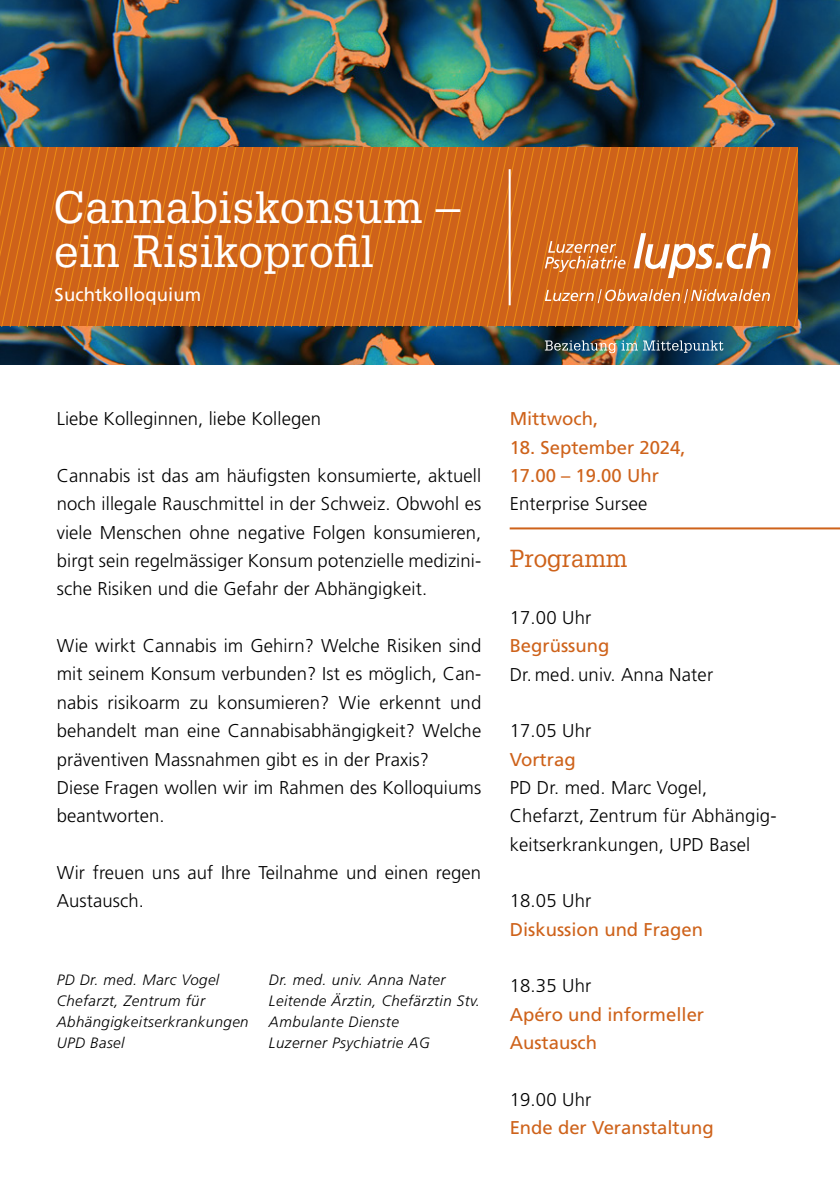
<style>
.page{position:relative;width:840px;height:1191px;background:#fff}
.page>*{position:absolute;margin:0;border:0;box-sizing:border-box;transform-origin:0 0}
.t1{font:44px/44px "Glypha LT Pro";letter-spacing:.015em;color:#fff}
.t2{font:24px "Glypha LT Pro";color:#ce621a}
.t3{font:300 18.4px/28.4px "Frutiger LT Std";letter-spacing:.005em;color:#000}
.t4{font:18.4px/28.4px "Frutiger LT Std";color:#ce621a}
.t5{font:18.4px "Frutiger LT Std";letter-spacing:.005em;color:#fff}
.t6{font:italic 300 15px "Frutiger LT Std";letter-spacing:.03em;color:#000}
</style>
<div class="page">
<img style="left:0;top:0;width:839px;height:365px">
<svg style="left:0;top:148px;width:797px;height:178px;background:#d16719"></svg>
<hr style="left:508px;top:169px;width:2px;height:136px;background:#fff">
<svg style="left:633px;top:233px;width:137px;height:45px"></svg>
<svg style="left:544px;top:241px;width:81px;height:31px;background:#da8648"></svg>
<svg style="left:544px;top:289px;width:225px;height:14px;background:#dc8b50"></svg>
<hr style="left:509px;top:527px;width:330px;height:2px;background:#ce621a">
<img style="left:544px;top:340px;width:179px;height:13px">
<h1 class="t1" style="left:53px;top:184px;width:408px">Cannabiskonsum – ein Risikoprofil</h1>
<p class="t5" style="left:55px;top:283px;width:148px">Suchtkolloquium</p>
<p class="t3" style="left:57px;top:405px;width:266px">Liebe Kolleginnen, liebe Kollegen</p>
<p class="t3" style="left:57px;top:462px;width:426px;text-align:justify">Cannabis ist das am häufigsten konsumierte, aktuell noch illegale Rauschmittel in der Schweiz. Obwohl es viele Menschen ohne negative Folgen konsumieren, birgt sein regelmässiger Konsum potenzielle medizini&shy;sche Risiken und die Gefahr der Abhängigkeit.</p>
<p class="t3" style="left:57px;top:632px;width:426px">Wie wirkt Cannabis im Gehirn? Welche Risiken sind mit seinem Konsum verbunden? Ist es möglich, Can&shy;nabis risikoarm zu konsumieren? Wie erkennt und behandelt man eine Cannabisabhängigkeit? Welche präventiven Massnahmen gibt es in der Praxis?<br>Diese Fragen wollen wir im Rahmen des Kolloquiums beantworten.</p>
<p class="t3" style="left:57px;top:858px;width:426px">Wir freuen uns auf Ihre Teilnahme und einen regen<br>Austausch.</p>
<p class="t6" style="left:57px;top:971px;width:164px">PD Dr. med. Marc Vogel</p>
<p class="t6" style="left:269px;top:971px;width:178px">Dr. med. univ. Anna Nater</p>
<p class="t6" style="left:57px;top:992px;width:150px">Chefarzt, Zentrum für</p>
<p class="t6" style="left:269px;top:992px;width:212px">Leitende Ärztin, Chefärztin Stv.</p>
<p class="t6" style="left:57px;top:1013px;width:193px">Abhängigkeitserkrankungen</p>
<p class="t6" style="left:269px;top:1013px;width:131px">Ambulante Dienste</p>
<p class="t6" style="left:57px;top:1034px;width:69px">UPD Basel</p>
<p class="t6" style="left:269px;top:1034px;width:162px">Luzerner Psychiatrie AG</p>
<p class="t4" style="left:509px;top:405px;width:90px">Mittwoch,</p>
<p class="t4" style="left:509px;top:433px;width:177px">18. September 2024,<br>17.00 – 19.00 Uhr</p>
<p class="t3" style="left:509px;top:490px;width:139px">Enterprise Sursee</p>
<h2 class="t2" style="left:509px;top:544px;width:119px">Programm</h2>
<p class="t3" style="left:509px;top:603px;width:83px">17.00 Uhr</p>
<p class="t4" style="left:509px;top:631px;width:101px">Begrüssung</p>
<p class="t3" style="left:509px;top:660px;width:205px">Dr. med. univ. Anna Nater</p>
<p class="t3" style="left:509px;top:717px;width:83px">17.05 Uhr</p>
<p class="t4" style="left:509px;top:745px;width:67px">Vortrag</p>
<p class="t3" style="left:509px;top:773px;width:268px">PD Dr. med. Marc Vogel,<br>Chefarzt, Zentrum für Abhängig&shy;keitserkrankungen, UPD Basel</p>
<p class="t3" style="left:509px;top:887px;width:83px">18.05 Uhr</p>
<p class="t4" style="left:509px;top:915px;width:195px">Diskussion und Fragen</p>
<p class="t3" style="left:509px;top:972px;width:83px">18.35 Uhr</p>
<p class="t4" style="left:509px;top:1000px;width:196px">Apéro und informeller<br>Austausch</p>
<p class="t3" style="left:509px;top:1085px;width:83px">19.00 Uhr</p>
<p class="t4" style="left:509px;top:1113px;width:205px">Ende der Veranstaltung</p>
</div>
